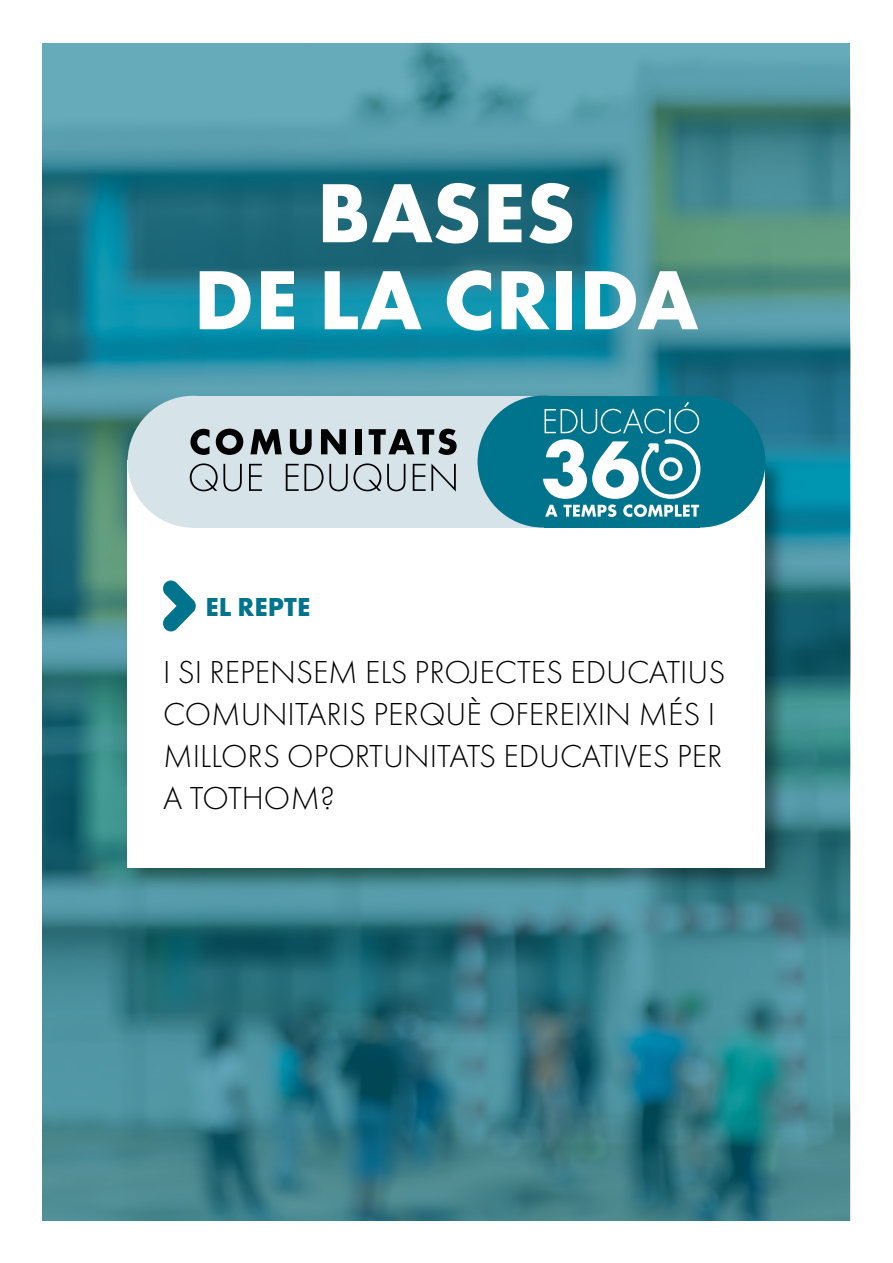
<style>
.page{position:relative;width:893px;height:1263px;background:#fff}
.page>*{position:absolute;margin:0;border:0;box-sizing:border-box;transform-origin:0 0}
.t1{font:700 87px/87px "Futura PT";letter-spacing:.01em;color:#fff;text-align:center}
.t2{font:300 33px/42px "Futura PT";color:#000}
.t3{font:700 27px "Futura PT";color:#00748d}
</style>
<div class="page">
<img style="left:43px;top:43px;width:807px;height:1177px">
<div style="left:123px;top:455px;width:666px;height:435px;background:#000;opacity:.4"></div>
<div style="left:128px;top:460px;width:637px;height:407px;background:#fff"></div>
<div style="left:193px;top:396px;width:355px;height:132px;background:#d6e3e9"></div>
<div style="left:545px;top:396px;width:155px;height:132px;background:#00748d"></div>
<div style="left:478px;top:396px;width:131px;height:132px;background:#00748d;border-radius:50%"></div>
<div style="left:634px;top:396px;width:131px;height:132px;background:#00748d;border-radius:50%"></div>
<div style="left:128px;top:396px;width:131px;height:132px;background:#d6e3e9;border-radius:50%"></div>
<svg style="left:543px;top:402px;width:158px;height:115px"></svg>
<svg style="left:190px;top:429px;width:19px;height:26px"></svg>
<svg style="left:216px;top:429px;width:27px;height:26px"></svg>
<svg style="left:250px;top:429px;width:32px;height:25px"></svg>
<svg style="left:290px;top:429px;width:22px;height:26px"></svg>
<svg style="left:321px;top:429px;width:25px;height:25px"></svg>
<div style="left:355px;top:429px;width:7px;height:25px;background:#000"></div>
<svg style="left:369px;top:429px;width:88px;height:26px"></svg>
<svg style="left:190px;top:463px;width:52px;height:28px"></svg>
<svg style="left:249px;top:464px;width:13px;height:27px"></svg>
<svg style="left:286px;top:463px;width:95px;height:28px"></svg>
<svg style="left:387px;top:464px;width:18px;height:27px"></svg>
<svg style="left:413px;top:463px;width:43px;height:29px"></svg>
<svg style="left:163px;top:580px;width:33px;height:51px"></svg>
<h1 class="t1" style="left:194px;top:167px;width:507px">BASES<br>DE LA CRIDA</h1>
<p class="t3" style="left:206px;top:589px;width:106px">EL REPTE</p>
<p class="t2" style="left:163px;top:651px;width:564px">I SI REPENSEM ELS PROJECTES EDUCATIUS<br>COMUNITARIS PERQUÈ OFEREIXIN MÉS I<br>MILLORS OPORTUNITATS EDUCATIVES PER<br>A TOTHOM?</p>
</div>
